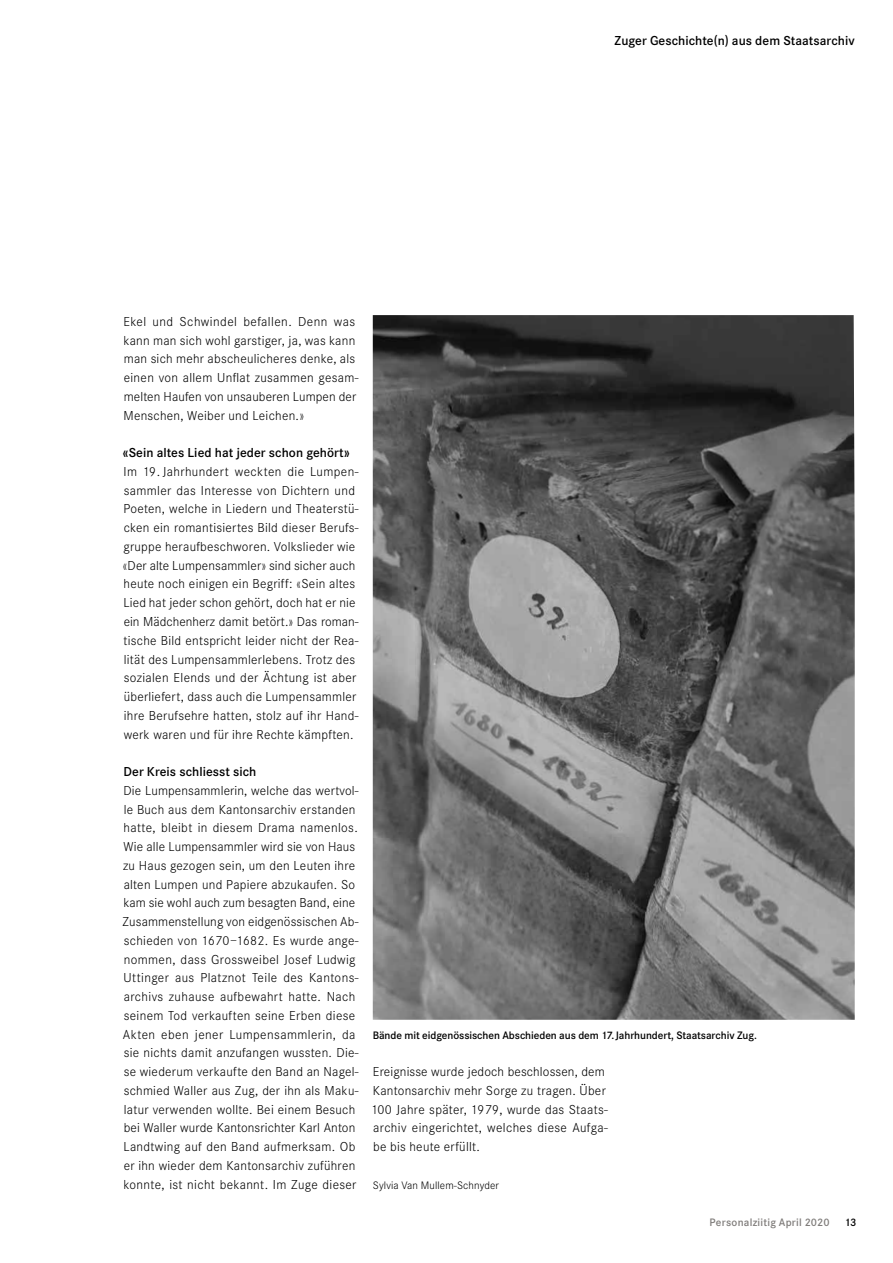
<style>
.page{position:relative;width:893px;height:1263px;background:#fff}
.page>*{position:absolute;margin:0;border:0;box-sizing:border-box;transform-origin:0 0}
.t1{font:300 13.5px/18.8px "Corporate S";letter-spacing:.02em;color:#000}
.t2{font:600 13.5px "Corporate S";letter-spacing:.005em;color:#000}
.t3{font:600 11.25px "Corporate S";letter-spacing:-.005em;color:#000}
.t4{font:300 11.25px "Corporate S";letter-spacing:.01em;color:#000}
.t5{font:600 11.25px "Corporate S";letter-spacing:.02em;color:#7f7c7a}
</style>
<div class="page">
<img style="left:373px;top:315px;width:482px;height:705px">
<p class="t2" style="left:615px;top:33px;width:242px">Zuger Geschichte(n) aus dem Staatsarchiv</p>
<p class="t1" style="left:123px;top:312px;width:237px">Ekel und Schwindel befallen. Denn was kann man sich wohl garstiger, ja, was kann man sich mehr abscheulicheres denke, als einen von allem Unflat zusammen gesam&shy;melten Haufen von unsauberen Lumpen der Menschen, Weiber und Leichen.»</p>
<p class="t2" style="left:123px;top:445px;width:228px">«Sein altes Lied hat jeder schon gehört»</p>
<p class="t1" style="left:123px;top:462px;width:237px">Im 19. Jahrhundert weckten die Lumpen&shy;sammler das Interesse von Dichtern und Poeten, welche in Liedern und Theaterstü&shy;cken ein romantisiertes Bild dieser Berufs&shy;gruppe heraufbeschworen. Volkslieder wie «Der alte Lumpensammler» sind sicher auch heute noch einigen ein Begriff: «Sein altes Lied hat jeder schon gehört, doch hat er nie ein Mädchenherz damit betört.» Das roman&shy;tische Bild entspricht leider nicht der Rea&shy;lität des Lumpensammlerlebens. Trotz des sozialen Elends und der Ächtung ist aber überliefert, dass auch die Lumpensammler ihre Berufsehre hatten, stolz auf ihr Hand&shy;werk waren und für ihre Rechte kämpften.</p>
<p class="t2" style="left:124px;top:764px;width:134px">Der Kreis schliesst sich</p>
<p class="t1" style="left:123px;top:781px;width:238px">Die Lumpensammlerin, welche das wertvol&shy;le Buch aus dem Kantonsarchiv erstanden hatte, bleibt in diesem Drama namenlos.<br>Wie alle Lumpensammler wird sie von Haus zu Haus gezogen sein, um den Leuten ihre alten Lumpen und Papiere abzukaufen. So kam sie wohl auch zum besagten Band, eine Zusammenstellung von eidgenössischen Ab&shy;schieden von 1670–1682. Es wurde ange&shy;nommen, dass Grossweibel Josef Ludwig Uttinger aus Platznot Teile des Kantons&shy;archivs zuhause aufbewahrt hatte. Nach seinem Tod verkauften seine Erben diese Akten eben jener Lumpensammlerin, da sie nichts damit anzufangen wussten. Die&shy;se wiederum verkaufte den Band an Nagel&shy;schmied Waller aus Zug, der ihn als Maku&shy;latur verwenden wollte. Bei einem Besuch bei Waller wurde Kantonsrichter Karl Anton Landtwing auf den Band aufmerksam. Ob er ihn wieder dem Kantonsarchiv zuführen konnte, ist nicht bekannt. Im Zuge dieser</p>
<p class="t3" style="left:373px;top:1028px;width:386px">Bände mit eidgenössischen Abschieden aus dem 17.Jahrhundert, Staatsarchiv Zug.</p>
<p class="t1" style="left:371px;top:1062px;width:238px">Ereignisse wurde jedoch beschlossen, dem Kantonsarchiv mehr Sorge zu tragen. Über 100 Jahre später, 1979, wurde das Staats&shy;archiv eingerichtet, welches diese Aufga&shy;be bis heute erfüllt.</p>
<p class="t4" style="left:373px;top:1179px;width:128px">Sylvia Van Mullem-Schnyder</p>
<p class="t5" style="left:709px;top:1216px;width:122px">Personalziitig April 2020</p>
<p class="t3" style="left:844px;top:1216px;width:13px">13</p>
</div>
